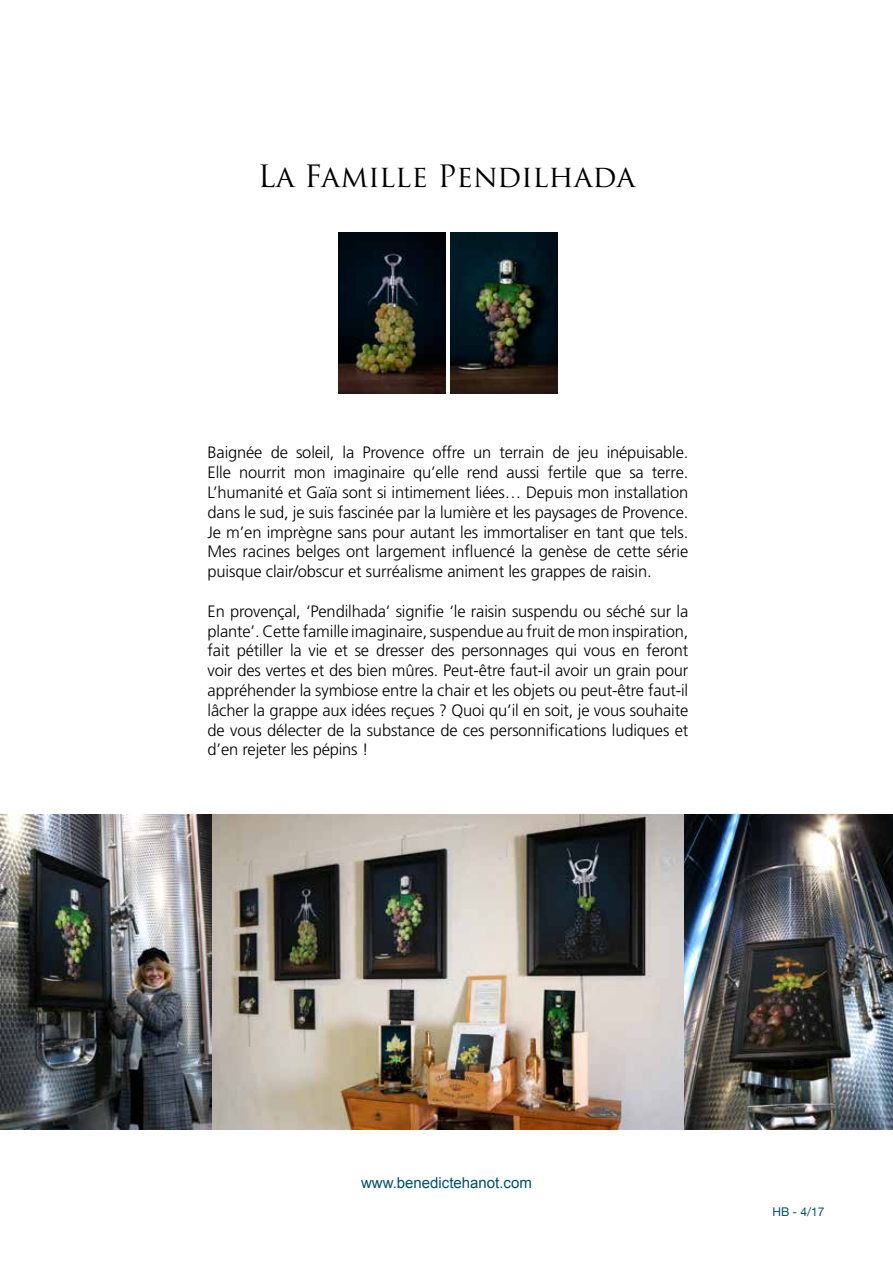
<style>
.page{position:relative;width:893px;height:1263px;background:#fff}
.page>*{position:absolute;margin:0;border:0;box-sizing:border-box;transform-origin:0 0}
.t1{font:30px "Trajan Pro";color:#000}
.t2{font:300 16.5px/19.8px "Frutiger";letter-spacing:-.01em;color:#000;text-align:justify}
.t3{font:15px "Arial";color:#00506a}
.t4{font:12px "Helvetica Neue";color:#00506a}
</style>
<div class="page">
<img style="left:339px;top:233px;width:107px;height:160px">
<img style="left:450px;top:233px;width:107px;height:160px">
<img style="left:1px;top:814px;width:892px;height:316px">
<h1 class="t1" style="left:258px;top:157px;width:379px">La Famille Pendilhada</h1>
<p class="t2" style="left:208px;top:443px;width:482px">Baignée de soleil, la Provence offre un terrain de jeu inépuisable.<br>Elle nourrit mon imaginaire qu’elle rend aussi fertile que sa terre.<br>L’humanité et Gaïa sont si intimement liées… Depuis mon installation dans le sud, je suis fascinée par la lumière et les paysages de Provence.<br>Je m’en imprègne sans pour autant les immortaliser en tant que tels.<br>Mes racines belges ont largement influencé la genèse de cette série puisque clair/obscur et surréalisme animent les grappes de raisin.</p>
<p class="t2" style="left:208px;top:601px;width:482px">En provençal, ‘Pendilhada’ signifie ‘le raisin suspendu ou séché sur la plante’. Cette famille imaginaire, suspendue au fruit de mon inspiration, fait pétiller la vie et se dresser des personnages qui vous en feront voir des vertes et des bien mûres. Peut-être faut-il avoir un grain pour appréhender la symbiose entre la chair et les objets ou peut-être faut-il lâcher la grappe aux idées reçues ? Quoi qu’il en soit, je vous souhaite de vous délecter de la substance de ces personnifications ludiques et d’en rejeter les pépins !</p>
<p class="t3" style="left:361px;top:1173px;width:172px">www.benedictehanot.com</p>
<p class="t4" style="left:772px;top:1203px;width:54px">HB - 4/17</p>
</div>
